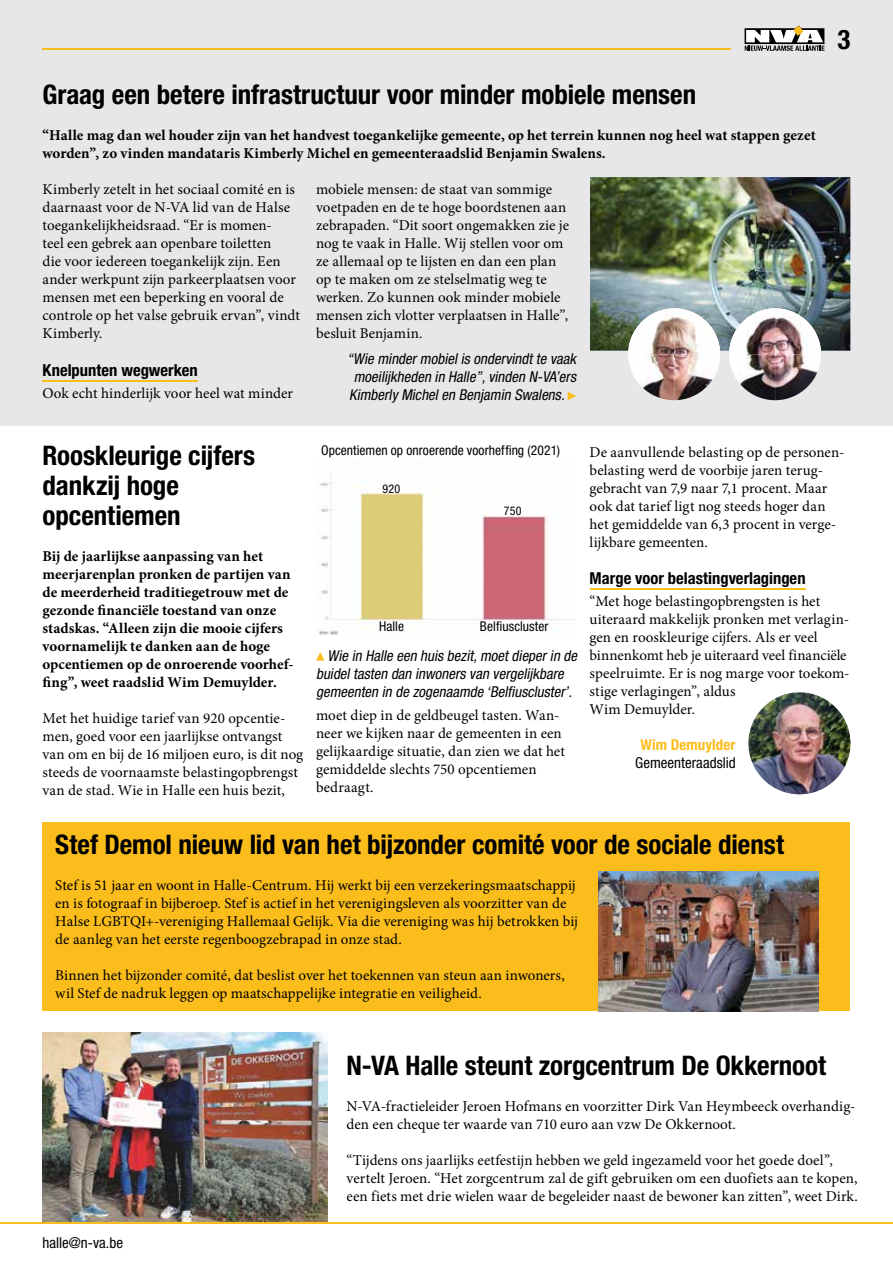
<style>
.page{position:relative;width:893px;height:1263px;background:#fff}
.page>*{position:absolute;margin:0;border:0;box-sizing:border-box;transform-origin:0 0}
.t1{font:700 condensed 27px/30px "Helvetica Neue LT Std";color:#000}
.t2{font:700 condensed 16.5px "Helvetica Neue LT Std";color:#000}
.t3{font:15px/18px "Minion Pro";color:#000}
.t4{font:700 15px/18px "Minion Pro";color:#000}
.t5{font:italic condensed 15px/18px "Helvetica Neue LT Std";color:#000}
.t6{font:condensed 15px "Helvetica Neue LT Std";color:#000}
.t7{font:700 condensed 15px "Helvetica Neue LT Std";letter-spacing:.005em;color:#fbbd1b}
.t8{font:condensed 13.5px "Helvetica Neue LT Std";letter-spacing:.005em;color:#000}
.t9{font:condensed 12px "Helvetica Neue LT Std";letter-spacing:.02em;color:#000}
</style>
<div class="page">
<div style="left:0;top:0;width:893px;height:425px;background:#e7e7e9"></div>
<hr style="left:43px;top:380px;width:155px;height:1px;background:#fbbd1b">
<img style="left:590px;top:177px;width:260px;height:174px">
<svg style="left:568px;top:392px;width:8px;height:8px"></svg>
<img style="left:729px;top:308px;width:92px;height:92px">
<img style="left:628px;top:308px;width:92px;height:92px">
<div style="left:43px;top:822px;width:807px;height:189px;background:#fbbd1b"></div>
<img style="left:598px;top:872px;width:220px;height:139px">
<hr style="left:590px;top:588px;width:215px;height:1px;background:#fbbd1b">
<img style="left:317px;top:461px;width:251px;height:174px">
<svg style="left:316px;top:652px;width:9px;height:9px"></svg>
<img style="left:748px;top:692px;width:102px;height:102px;border-radius:51px">
<img style="left:43px;top:1032px;width:284px;height:190px">
<div style="left:379px;top:621px;width:25px;height:10px;background:#fff"></div>
<div style="left:382px;top:484px;width:18px;height:9px;background:#fff"></div>
<div style="left:504px;top:507px;width:18px;height:8px;background:#fff"></div>
<div style="left:480px;top:621px;width:68px;height:10px;background:#fff"></div>
<hr style="left:43px;top:48px;width:688px;height:2px;background:#fbbd1b">
<svg style="left:745px;top:26px;width:80px;height:25px"></svg>
<hr style="left:0;top:1222px;width:893px;height:2px;background:#fbbd1b">
<h1 class="t1" style="left:43px;top:79px;width:655px">Graag een betere infrastructuur voor minder mobiele mensen</h1>
<p class="t4" style="left:43px;top:126px;width:775px">“Halle mag dan wel houder zijn van het handvest toegankelijke gemeente, op het terrein kunnen nog heel wat stappen gezet worden”, zo vinden mandataris Kimberly Michel en gemeenteraadslid Benjamin Swalens.</p>
<p class="t3" style="left:43px;top:181px;width:259px">Kimberly zetelt in het sociaal comité en is daarnaast voor de N-VA lid van de Halse toegankelijkheidsraad. “Er is momen-<br>teel een gebrek aan openbare toiletten<br>die voor iedereen toegankelijk zijn. Een ander werkpunt zijn parkeerplaatsen voor mensen met een beperking en vooral de controle op het valse gebruik ervan”, vindt Kimberly.</p>
<p class="t2" style="left:43px;top:360px;width:157px">Knelpunten wegwerken</p>
<p class="t3" style="left:43px;top:384px;width:252px">Ook echt hinderlijk voor heel wat minder</p>
<p class="t3" style="left:316px;top:181px;width:254px">mobiele mensen: de staat van sommige voetpaden en de te hoge boordstenen aan zebrapaden. “Dit soort ongemakken zie je nog te vaak in Halle. Wij stellen voor om ze allemaal op te lijsten en dan een plan op te maken om ze stelselmatig weg te werken. Zo kunnen ook minder mobiele mensen zich vlotter verplaatsen in Halle”, besluit Benjamin.</p>
<p class="t5" style="left:347px;top:350px;width:234px">“Wie mindermobielis ondervindtte vaak</p>
<p class="t5" style="left:354px;top:368px;width:227px">moeilijkheden in Halle”,vinden N-VA’ers</p>
<p class="t5" style="left:349px;top:386px;width:220px">Kimberly Michelen Benjamin Swalens.</p>
<h1 class="t1" style="left:837px;top:24px;width:14px">3</h1>
<h1 class="t1" style="left:43px;top:440px;width:214px">Rooskleurige cijfers dankzij hoge opcentiemen</h1>
<p class="t4" style="left:43px;top:547px;width:253px">Bij de jaarlijkse aanpassing van het meerjarenplan pronken de partijen van de meerderheid traditiegetrouw met de gezonde financiële toestand van onze stadskas. “Alleen zijn die mooie cijfers voornamelijk te danken aan de hoge opcentiemen op de onroerende voorhef&shy;fing”, weet raadslid Wim Demuylder.</p>
<p class="t3" style="left:43px;top:709px;width:262px">Met het huidige tarief van 920 opcentie&shy;men, goed voor een jaarlijkse ontvangst van om en bij de 16 miljoen euro, is dit nog steeds de voornaamste belastingopbrengst van de stad. Wie in Halle een huis bezit,</p>
<p class="t3" style="left:316px;top:706px;width:250px">moet diep in de geldbeugel tasten. Wan&shy;neer we kijken naar de gemeenten in een gelijkaardige situatie, dan zien we dat het gemiddelde slechts 750 opcentiemen bedraagt.</p>
<p class="t8" style="left:321px;top:443px;width:241px">Opcentiemen op onroerende voorheffing (2021)</p>
<p class="t9" style="left:382px;top:482px;width:19px">920</p>
<p class="t9" style="left:504px;top:504px;width:19px">750</p>
<p class="t8" style="left:480px;top:618px;width:70px">Belfiuscluster</p>
<p class="t8" style="left:379px;top:618px;width:26px">Halle</p>
<p class="t5" style="left:316px;top:646px;width:266px;text-indent:12px">Wie in Halle een huis bezit,moetdieperin de buideltasten dan inwoners van vergelijkbare gemeenten in de zogenaamde ‘Belfiuscluster’.</p>
<p class="t3" style="left:590px;top:443px;width:256px">De aanvullende belasting op de personen&shy;belasting werd de voorbije jaren terug&shy;gebracht van 7,9 naar 7,1 procent. Maar ook dat tarief ligt nog steeds hoger dan het gemiddelde van 6,3 procent in verge&shy;lijkbare gemeenten.</p>
<p class="t2" style="left:590px;top:568px;width:217px">Marge voor belastingverlagingen</p>
<p class="t3" style="left:590px;top:593px;width:261px">“Met hoge belastingopbrengsten is het uiteraard makkelijk pronken met verlagin&shy;gen en rooskleurige cijfers. Als er veel binnenkomt heb je uiteraard veel financiële speelruimte. Er is nog marge voor toekom&shy;stige verlagingen”, aldus<br>Wim Demuylder.</p>
<p class="t7" style="left:640px;top:736px;width:97px">Wim Demuylder</p>
<p class="t6" style="left:635px;top:754px;width:102px">Gemeenteraadslid</p>
<h1 class="t1" style="left:55px;top:829px;width:730px">Stef Demol nieuw lid van het bijzonder comité voor de sociale dienst</h1>
<p class="t3" style="left:55px;top:876px;width:524px">Stef is 51 jaar en woont in Halle-Centrum. Hij werkt bij een verzekeringsmaatschappij en is fotograaf in bijberoep. Stef is actief in het verenigingsleven als voorzitter van de Halse LGBTQI+-vereniging Hallemaal Gelijk. Via die vereniging was hij betrokken bij de aanleg van het eerste regenboogzebrapad in onze stad.</p>
<p class="t3" style="left:55px;top:966px;width:511px">Binnen het bijzonder comité, dat beslist over het toekennen van steun aan inwoners, wil Stef de nadruk leggen op maatschappelijke integratie en veiligheid.</p>
<p class="t6" style="left:43px;top:1234px;width:82px">halle@n-va.be</p>
<h1 class="t1" style="left:347px;top:1050px;width:481px">N-VA Halle steunt zorgcentrum De Okkernoot</h1>
<p class="t3" style="left:347px;top:1097px;width:510px">N-VA-fractieleider Jeroen Hofmans en voorzitter Dirk Van Heymbeeck overhandig&shy;den een cheque ter waarde van 710 euro aan vzw De Okkernoot.</p>
<p class="t3" style="left:347px;top:1151px;width:513px">“Tijdens ons jaarlijks eetfestijn hebben we geld ingezameld voor het goede doel”, vertelt Jeroen. “Het zorgcentrum zal de gift gebruiken om een duofiets aan te kopen, een fiets met drie wielen waar de begeleider naast de bewoner kan zitten”, weet Dirk.</p>
</div>
